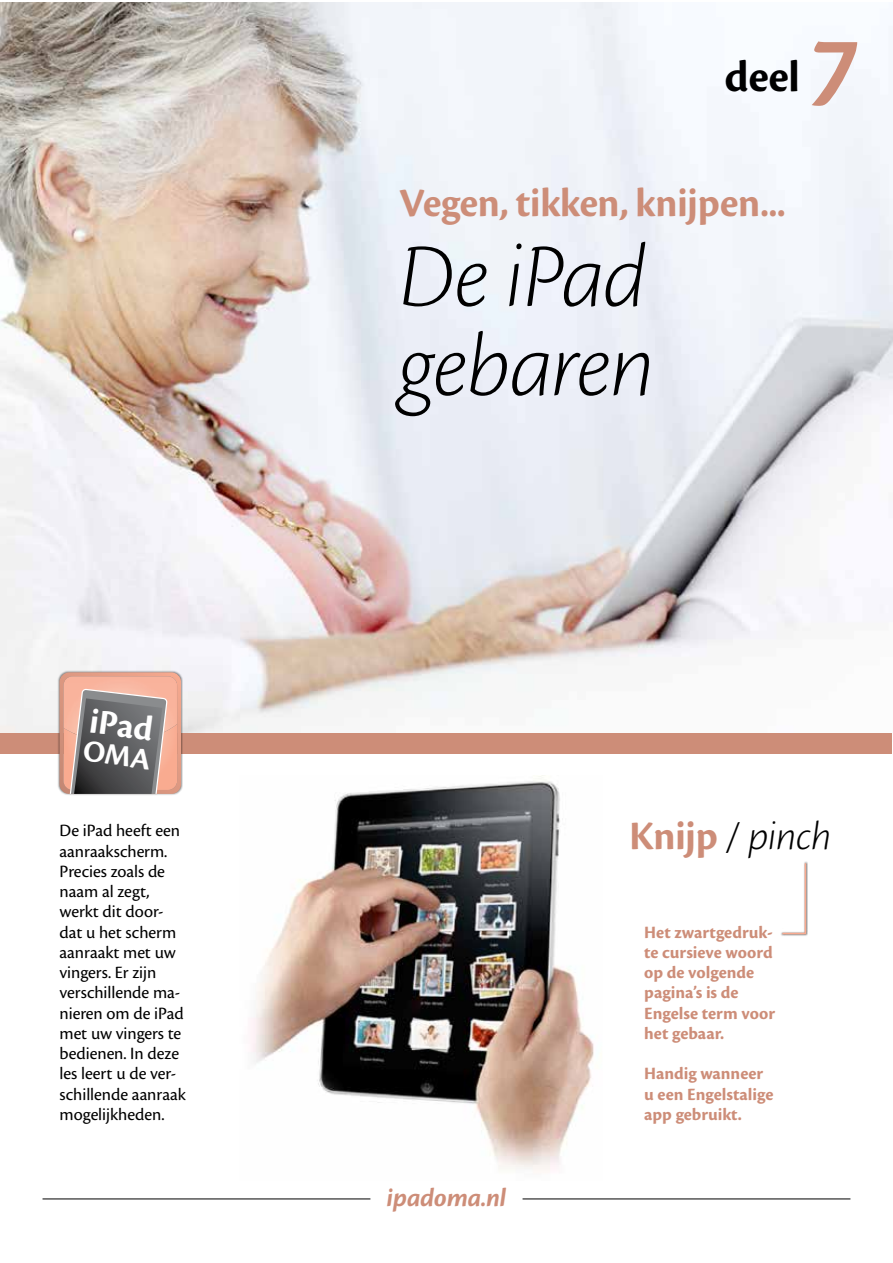
<style>
.page{position:relative;width:893px;height:1263px;background:#fff}
.page>*{position:absolute;margin:0;border:0;box-sizing:border-box;transform-origin:0 0}
.t1{font:104.85px "Cronos Pro Bold Subh It";color:#cd8d78}
.t2{font:93.75px/89.1px "Cronos Pro Lt Disp It";letter-spacing:-.01em;color:#000}
.t3{font:45.9px "Cronos Pro Bold Disp";color:#000}
.t4{font:42px "Cronos Pro Bold Disp";letter-spacing:-.005em;color:#cd8d78}
.t5{font:italic 300 42px "Cronos Pro";letter-spacing:-.01em;color:#000}
.t6{font:36.6px "Cronos Pro Bold Disp";color:#fff}
.t7{font:27px "Cronos Pro Bold Disp It";letter-spacing:-.005em;color:#cd8d78}
.t8{font:18px/20.2px "Cronos Pro";color:#000}
.t9{font:700 18px/20.2px "Cronos Pro";color:#cd8d78}
.s1{font-family:"Cronos Pro Bold Disp";font-weight:400;font-style:normal;color:#cd8d78}
</style>
<div class="page">
<img style="left:0;top:2px;width:893px;height:740px">
<div style="left:1px;top:733px;width:891px;height:20px;background:#cd8d78"></div>
<hr style="left:43px;top:1199px;width:327px;height:1px;background:#000">
<hr style="left:523px;top:1199px;width:327px;height:1px;background:#000">
<div style="left:58px;top:670px;width:125px;height:126px;background:#000;opacity:.5"></div>
<img style="left:251px;top:776px;width:343px;height:395px">
<div style="left:780px;top:861px;width:28px;height:75px;background:#000;opacity:.75"></div>
<svg style="left:781px;top:862px;width:26px;height:73px"></svg>
<svg style="left:60px;top:672px;width:121px;height:122px;background:#9e837a"></svg>
<h3 class="t6" style="left:93px;top:700px;width:65px;rotate:8deg">iPad</h3>
<p class="t8" style="left:60px;top:821px;width:128px">De iPad heeft een aanraakscherm.<br>Precies zoals de naam al zegt, werkt dit door&shy;dat u het scherm aanraakt met uw vingers. Er zijn verschillende ma&shy;nieren om de iPad met uw vingers te bedienen. In deze les leert u de ver&shy;schillende aanraak mogelijkheden.</p>
<h3 class="t3" style="left:725px;top:50px;width:76px">deel</h3>
<h1 class="t1" style="left:807px;top:11px;width:52px">7</h1>
<h3 class="t4" style="left:399px;top:178px;width:388px">Vegen, tikken, knijpen...</h3>
<h2 class="t2" style="left:399px;top:232px;width:257px">De iPad gebaren</h2>
<h3 class="t5" style="left:629px;top:812px;width:204px"><span class="s1">Knijp</span> / pinch</h3>
<h3 class="t7" style="left:387px;top:1182px;width:121px">ipadoma.nl</h3>
<p class="t9" style="left:644px;top:922px;width:132px">Het zwartgedruk&shy;te cursieve woord op de volgende pagina’s is de<br>Engelse term voor het gebaar.</p>
<p class="t9" style="left:644px;top:1064px;width:131px">Handig wanneer u een Engelstalige app gebruikt.</p>
</div>
